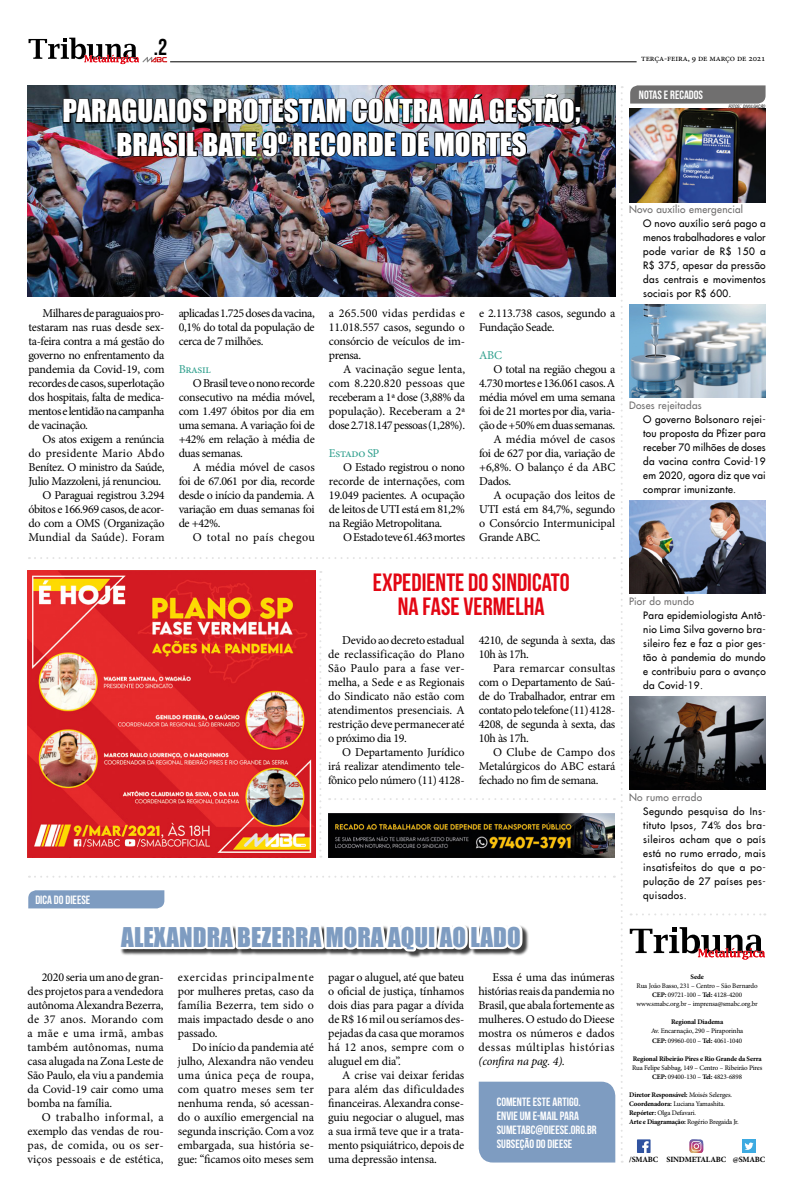
<style>
.page{position:relative;width:794px;height:1191px;background:#fff}
.page>*{position:absolute;margin:0;border:0;box-sizing:border-box;transform-origin:0 0}
.t1{font:29px/33px "Impact";color:#fff;text-align:center}
.t2{font:25px/24px "Bebas Neue";color:#e30613;text-align:center}
.t3{font:25px "Impact";color:#7e9cc1}
.t4{font:23px "Bebas Neue";color:#000}
.t5{font:12px/14px "Minion Pro";letter-spacing:-.02em;color:#000;text-align:justify}
.t6{font:12px/14px "Bebas Neue";color:#fff}
.t7{font:12px "Minion Pro";color:#000}
.t8{font:12px "Minion Pro";letter-spacing:.03em;color:#000}
.t9{font:italic 12px "Minion Pro";letter-spacing:-.02em;color:#000}
.t10{font:12px "Minion Pro";letter-spacing:-.03em;color:#31a08e}
.t11{font:10px/14px "Futura";letter-spacing:.03em;color:#000;text-align:justify}
.t12{font:10px "Futura";letter-spacing:.025em;color:#706f6f}
.t13{font:9px "Minion Pro";letter-spacing:-.01em;color:#000}
.t14{font:700 8px "Minion Pro";letter-spacing:-.02em;color:#000}
.t15{font:7px/9px "Minion Pro";letter-spacing:-.02em;color:#000;text-align:center}
.t16{font:700 7px "Minion Pro";letter-spacing:-.02em;color:#000}
.t17{font:italic condensed 4.4px "Swiss 721 BT";color:#000}
.s1{font-size:6.2px}
.s2{font-weight:700}
</style>
<div class="page">
<svg style="left:29px;top:38px;width:138px;height:26px"></svg>
<hr style="left:170px;top:61px;width:466px;height:1px;background:#000">
<svg style="left:630px;top:913px;width:135px;height:2px"></svg>
<svg style="left:630px;top:927px;width:135px;height:32px"></svg>
<svg style="left:637px;top:1139px;width:13px;height:14px"></svg>
<svg style="left:689px;top:1139px;width:14px;height:14px"></svg>
<div style="left:742px;top:1139px;width:14px;height:14px;background:#3daae1"></div>
<svg style="left:744px;top:1142px;width:9px;height:7px"></svg>
<img style="left:629px;top:696px;width:136px;height:93px">
<img style="left:629px;top:500px;width:136px;height:93px">
<img style="left:629px;top:304px;width:136px;height:93px">
<img style="left:629px;top:109px;width:136px;height:93px">
<svg style="left:630px;top:85px;width:135px;height:19px;background:#777676"></svg>
<img style="left:28px;top:85px;width:594px;height:1077px">
<img style="left:328px;top:813px;width:286px;height:44px">
<img style="left:28px;top:570px;width:287px;height:287px">
<h3 class="t4" style="left:154px;top:34px;width:15px">.2</h3>
<h1 class="t1" style="left:63px;top:94px;width:519px">PARAGUAIOS PROTESTAM CONTRA MÁ GESTÃO;<br>BRASIL BATE 9º RECORDE DE MORTES</h1>
<p class="t13" style="left:641px;top:52px;width:126px">terça-feira, 9 de março de 2021</p>
<p class="t6" style="left:639px;top:87px;width:66px">NOTAS E RECADOS</p>
<p class="t17" style="left:728px;top:104px;width:38px">FOTOS<span class="s1">:</span> DIVULGAÇÃO</p>
<p class="t5" style="left:28px;top:306px;width:138px;text-indent:14px">Milhares de paraguaios pro&shy;testaram nas ruas desde sex&shy;ta-feira contra a má gestão do governo no enfrentamento da pandemia da Covid-19, com recordes de casos, superlotação dos hospitais, falta de medica&shy;mentos e lentidão na campanha de vacinação.</p>
<p class="t5" style="left:28px;top:432px;width:138px;text-align:right">Os atos exigem a renúncia do presidente Mario Abdo<br>Benítez. O ministro da Saúde,<br>Julio Mazzoleni, já renunciou.<br>O Paraguai registrou 3.294 óbitos e 166.969 casos, de acor&shy;do com a OMS (Organização<br>Mundial da Saúde). Foram</p>
<p class="t5" style="left:179px;top:306px;width:138px">aplicadas 1.725 doses da vacina, 0,1% do total da população de cerca de 7 milhões.</p>
<p class="t10" style="left:179px;top:361px;width:34px">Brasil</p>
<p class="t5" style="left:179px;top:376px;width:138px;text-indent:14px">O Brasil teve o nono recorde consecutivo na média móvel, com 1.497 óbitos por dia em uma semana. A variação foi de +42% em relação à média de duas semanas.</p>
<p class="t5" style="left:179px;top:460px;width:138px;text-indent:14px">A média móvel de casos foi de 67.061 por dia, recorde desde o início da pandemia. A variação em duas semanas foi de +42%.</p>
<p class="t8" style="left:193px;top:529px;width:123px">O total no país chegou</p>
<p class="t5" style="left:329px;top:306px;width:138px">a 265.500 vidas perdidas e 11.018.557 casos, segundo o consórcio de veículos de im&shy;prensa.</p>
<p class="t5" style="left:329px;top:362px;width:138px;text-indent:14px">A vacinação segue lenta, com 8.220.820 pessoas que receberam a 1ª dose (3,88% da população). Receberam a 2ª dose 2.718.147 pessoas (1,28%).</p>
<p class="t10" style="left:329px;top:445px;width:52px">Estado SP</p>
<p class="t5" style="left:329px;top:460px;width:138px;text-indent:14px">O Estado registrou o nono recorde de internações, com 19.049 pacientes. A ocupação de leitos de UTI está em 81,2% na Região Metropolitana.</p>
<p class="t5" style="left:343px;top:530px;width:123px">O Estado teve 61.463 mortes</p>
<p class="t5" style="left:479px;top:306px;width:138px">e 2.113.738 casos, segundo a<br>Fundação Seade.</p>
<p class="t10" style="left:479px;top:347px;width:24px">ABC</p>
<p class="t5" style="left:493px;top:362px;width:123px">O total na região chegou a</p>
<p class="t5" style="left:479px;top:376px;width:137px">4.730 mortes e 136.061 casos. A</p>
<p class="t5" style="left:479px;top:390px;width:138px">média móvel em uma semana</p>
<p class="t5" style="left:479px;top:404px;width:138px">foi de 21 mortes por dia, varia-</p>
<p class="t5" style="left:479px;top:418px;width:138px">ção de +50% em duas semanas.</p>
<p class="t5" style="left:493px;top:432px;width:123px">A média móvel de casos</p>
<p class="t5" style="left:479px;top:446px;width:138px">foi de 627 por dia, variação de</p>
<p class="t5" style="left:479px;top:460px;width:138px">+6,8%. O balanço é da ABC</p>
<p class="t5" style="left:479px;top:474px;width:33px">Dados.</p>
<p class="t5" style="left:493px;top:488px;width:123px">A ocupação dos leitos de</p>
<p class="t5" style="left:479px;top:502px;width:138px">UTI está em 84,7%, segundo</p>
<p class="t7" style="left:479px;top:515px;width:138px">o Consórcio Intermunicipal</p>
<p class="t5" style="left:479px;top:530px;width:63px">Grande ABC.</p>
<h2 class="t2" style="left:373px;top:570px;width:198px">EXPEDIENTE DO SINDICATO<br>NA FASE VERMELHA</h2>
<p class="t5" style="left:328px;top:633px;width:138px;text-indent:14px">Devido ao decreto estadual de reclassificação do Plano São Paulo para a fase ver&shy;melha, a Sede e as Regionais do Sindicato não estão com atendimentos presenciais. A restrição deve permanecer até o próximo dia 19.</p>
<p class="t5" style="left:328px;top:745px;width:138px;text-indent:14px">O Departamento Jurídico irá realizar atendimento tele&shy;fônico pelo número (11) 4128-</p>
<p class="t5" style="left:479px;top:633px;width:138px">4210, de segunda à sexta, das<br>10h às 17h.</p>
<p class="t5" style="left:479px;top:661px;width:138px;text-indent:14px">Para remarcar consultas com o Departamento de Saú&shy;de do Trabalhador, entrar em contato pelo telefone (11) 4128- 4208, de segunda à sexta, das 10h às 17h.</p>
<p class="t5" style="left:479px;top:745px;width:138px;text-indent:14px">O Clube de Campo dos Metalúrgicos do ABC estará fechado no fim de semana.</p>
<p class="t6" style="left:35px;top:892px;width:56px">DICA DO DIEESE</p>
<h2 class="t3" style="left:121px;top:917px;width:401px">ALEXANDRA BEZERRA MORA AQUI AO LADO</h2>
<p class="t5" style="left:28px;top:970px;width:138px;text-indent:14px">2020 seria um ano de gran&shy;des projetos para a vendedora autônoma Alexandra Bezerra, de 37 anos. Morando com a mãe e uma irmã, ambas também autônomas, numa casa alugada na Zona Leste de São Paulo, ela viu a pandemia da Covid-19 cair como uma bomba na família.</p>
<p class="t5" style="left:28px;top:1110px;width:138px;text-indent:14px">O trabalho informal, a exemplo das vendas de rou&shy;pas, de comida, ou os ser&shy;viços pessoais e de estética,</p>
<p class="t5" style="left:178px;top:970px;width:138px">exercidas principalmente por mulheres pretas, caso da família Bezerra, tem sido o mais impactado desde o ano passado.</p>
<p class="t5" style="left:178px;top:1040px;width:138px;text-indent:14px">Do início da pandemia até julho, Alexandra não vendeu uma única peça de roupa, com quatro meses sem ter nenhuma renda, só acessan&shy;do o auxílio emergencial na segunda inscrição. Com a voz embargada, sua história se&shy;gue: “ficamos oito meses sem</p>
<p class="t5" style="left:328px;top:970px;width:138px">pagar o aluguel, até que bateu o oficial de justiça, tínhamos dois dias para pagar a dívida de R$ 16 mil ou seríamos des&shy;pejadas da casa que moramos há 12 anos, sempre com o aluguel em dia”.</p>
<p class="t5" style="left:328px;top:1068px;width:138px;text-indent:14px">A crise vai deixar feridas para além das dificuldades financeiras. Alexandra conse&shy;guiu negociar o aluguel, mas a sua irmã teve que ir a trata&shy;mento psiquiátrico, depois de uma depressão intensa.</p>
<p class="t5" style="left:478px;top:970px;width:138px;text-indent:14px">Essa é uma das inúmeras histórias reais da pandemia no Brasil, que abala fortemente as mulheres. O estudo do Dieese mostra os números e dados dessas múltiplas histórias</p>
<p class="t9" style="left:478px;top:1053px;width:88px">(confira na pag. 4).</p>
<p class="t6" style="left:497px;top:1094px;width:101px">COMENTE ESTE ARTIGO.<br>ENVIE UM E-MAIL PARA<br>SUMETABC@DIEESE.ORG.BR<br>SUBSEÇÃO DO DIEESE</p>
<p class="t12" style="left:629px;top:203px;width:116px">Novo auxílio emergencial</p>
<p class="t11" style="left:643px;top:216px;width:124px">O novo auxílio será pago a menos trabalhadores e valor pode variar de R$ 150 a R$ 375, apesar da pressão das centrais e movimentos sociais por R$ 600.</p>
<p class="t12" style="left:629px;top:399px;width:74px">Doses rejeitadas</p>
<p class="t11" style="left:643px;top:412px;width:124px">O governo Bolsonaro rejei&shy;tou proposta da Pfizer para receber 70 milhões de doses da vacina contra Covid-19 em 2020, agora diz que vai comprar imunizante.</p>
<p class="t12" style="left:629px;top:595px;width:67px">Pior do mundo</p>
<p class="t11" style="left:643px;top:608px;width:124px">Para epidemiologista Antô&shy;nio Lima Silva governo bra&shy;sileiro fez e faz a pior ges&shy;tão à pandemia do mundo e contribuiu para o avanço da Covid-19.</p>
<p class="t12" style="left:629px;top:791px;width:75px">No rumo errado</p>
<p class="t11" style="left:643px;top:804px;width:124px">Segundo pesquisa do Ins&shy;tituto Ipsos, 74% dos bra&shy;sileiros acham que o país está no rumo errado, mais insatisfeitos do que a po&shy;pulação de 27 países pes&shy;quisados.</p>
<p class="t16" style="left:690px;top:972px;width:15px">Sede</p>
<p class="t15" style="left:636px;top:981px;width:123px">Rua João Basso, 231 – Centro – São Bernardo<br><span class="s2">CEP:</span> 09721-100 – <span class="s2">Tel:</span> 4128-4200 www.smabc.org.br – imprensa@smabc.org.br</p>
<p class="t16" style="left:671px;top:1017px;width:54px">Regional Diadema</p>
<p class="t15" style="left:651px;top:1026px;width:94px;text-align:left">Av. Encarnação, 290 – Piraporinha<br><span class="s2">CEP:</span> 09960-010 – <span class="s2">Tel:</span> 4061-1040</p>
<p class="t16" style="left:632px;top:1053px;width:130px">Regional Ribeirão Pires e Rio Grande da Serra</p>
<p class="t15" style="left:632px;top:1062px;width:132px">Rua Felipe Sabbag, 149 – Centro – Ribeirão Pires<br><span class="s2">CEP:</span> 09400-130 – <span class="s2">Tel:</span> 4823-6898</p>
<p class="t15" style="left:629px;top:1089px;width:111px;text-align:left"><span class="s2">Diretor Responsável:</span> Moisés Selerges.<br><span class="s2">Coordenadora:</span> Luciana Yamashita.<br><span class="s2">Repórter:</span> Olga Defavari.<br><span class="s2">Arte e Diagramação:</span> Rogério Bregaida Jr.</p>
<p class="t14" style="left:629px;top:1153px;width:138px">/SMABC SINDMETALABC @SMABC</p>
</div>
